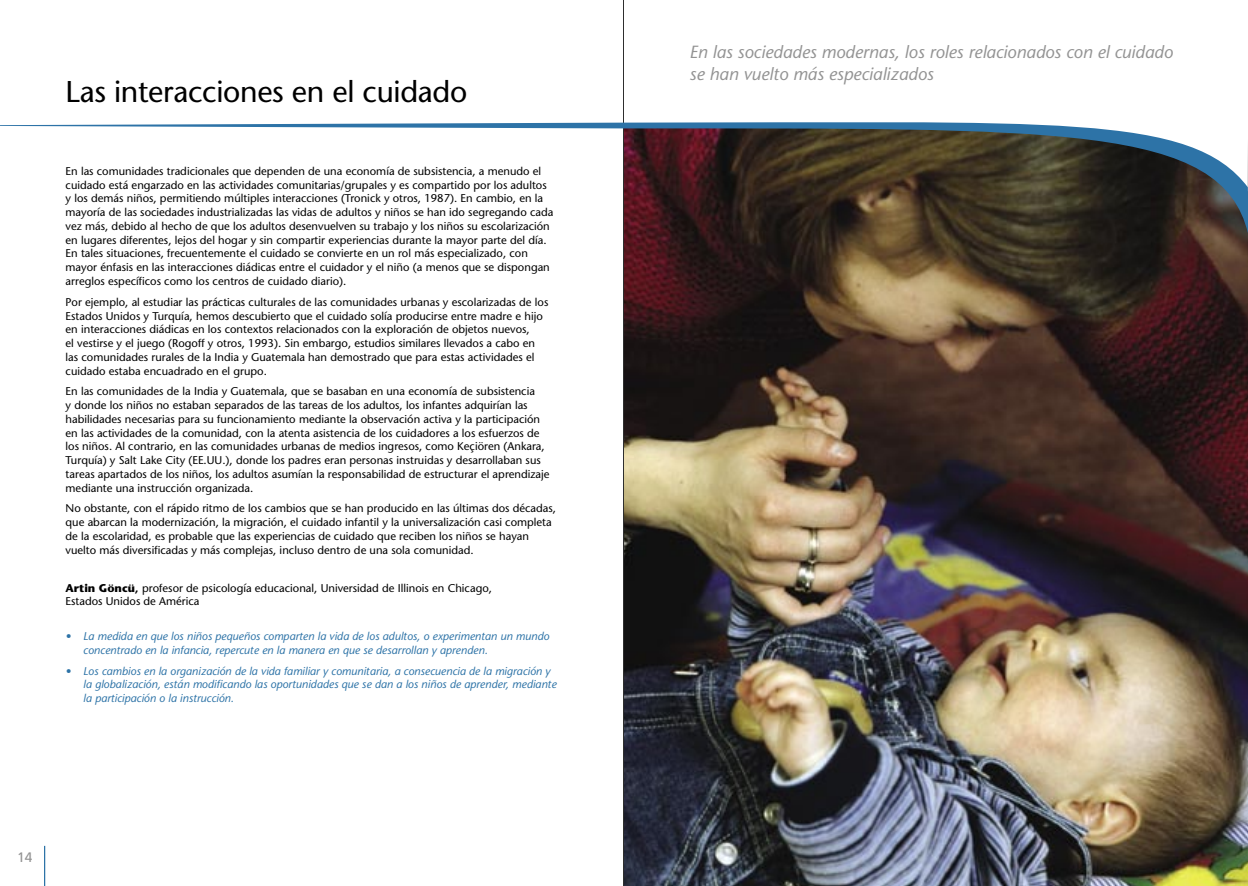
<style>
.page{position:relative;width:1248px;height:886px;background:#fff}
.page>*{position:absolute;margin:0;border:0;box-sizing:border-box;transform-origin:0 0}
.t1{font:30px "Stone Sans";letter-spacing:-.01em;color:#000}
.t2{font:italic 17.62px/22px "Stone Sans";color:#939393}
.t3{font:13.75px "Frutiger";color:#939393}
.t4{font:11.25px/13.8px "Stone Sans";color:#000}
.t5{font:italic 11.25px/13.8px "Stone Sans";color:#2d73a7}
.s1{font-weight:700}
</style>
<div class="page">
<hr style="left:623px;top:0;width:1px;height:886px;background:#000">
<hr style="left:44px;top:846px;width:1px;height:40px;background:#2d73a7">
<img style="left:624px;top:233px;width:623px;height:653px">
<svg style="left:0;top:113px;width:1247px;height:120px"></svg>
<h1 class="t1" style="left:66px;top:74px;width:403px">Las interacciones en el cuidado</h1>
<p class="t4" style="left:66px;top:164px;width:489px">En las comunidades tradicionales que dependen de una economía de subsistencia, a menudo el cuidado está engarzado en las actividades comunitarias/grupales y es compartido por los adultos y los demás niños, permitiendo múltiples interacciones (Tronick y otros, 1987). En cambio, en la mayoría de las sociedades industrializadas las vidas de adultos y niños se han ido segregando cada vez más, debido al hecho de que los adultos desenvuelven su trabajo y los niños su escolarización en lugares diferentes, lejos del hogar y sin compartir experiencias durante la mayor parte del día.<br>En tales situaciones, frecuentemente el cuidado se convierte en un rol más especializado, con mayor énfasis en las interacciones diádicas entre el cuidador y el niño (a menos que se dispongan arreglos específicos como los centros de cuidado diario).</p>
<p class="t4" style="left:66px;top:295px;width:484px">Por ejemplo, al estudiar las prácticas culturales de las comunidades urbanas y escolarizadas de los Estados Unidos y Turquía, hemos descubierto que el cuidado solía producirse entre madre e hijo en interacciones diádicas en los contextos relacionados con la exploración de objetos nuevos,<br>el vestirse y el juego (Rogoff y otros, 1993). Sin embargo, estudios similares llevados a cabo en las comunidades rurales de la India y Guatemala han demostrado que para estas actividades el cuidado estaba encuadrado en el grupo.</p>
<p class="t4" style="left:66px;top:385px;width:485px">En las comunidades de la India y Guatemala, que se basaban en una economía de subsistencia<br>y donde los niños no estaban separados de las tareas de los adultos, los infantes adquirían las habilidades necesarias para su funcionamiento mediante la observación activa y la participación en las actividades de la comunidad, con la atenta asistencia de los cuidadores a los esfuerzos de los niños. Al contrario, en las comunidades urbanas de medios ingresos, como Keçiören (Ankara, Turquía) y Salt Lake City (EE.UU.), donde los padres eran personas instruidas y desarrollaban sus tareas apartados de los niños, los adultos asumían la responsabilidad de estructurar el aprendizaje mediante una instrucción organizada.</p>
<p class="t4" style="left:66px;top:502px;width:492px">No obstante, con el rápido ritmo de los cambios que se han producido en las últimas dos décadas, que abarcan la modernización, la migración, el cuidado infantil y la universalización casi completa de la escolaridad, es probable que las experiencias de cuidado que reciben los niños se hayan vuelto más diversificadas y más complejas, incluso dentro de una sola comunidad.</p>
<p class="t4" style="left:66px;top:581px;width:428px"><span class="s1">Artin Göncü,</span> profesor de psicología educacional, Universidad de Illinois en Chicago,<br>Estados Unidos de América</p>
<p class="t5" style="left:83px;top:629px;width:467px;text-indent:-18px">• La medida en que los niños pequeños comparten la vida de los adultos, o experimentan un mundo concentrado en la infancia, repercute en la manera en que se desarrollan y aprenden.</p>
<p class="t5" style="left:83px;top:664px;width:474px;text-indent:-18px">• Los cambios en la organización de la vida familiar y comunitaria, a consecuencia de la migración y la globalización, están modificando las oportunidades que se dan a los niños de aprender, mediante la participación o la instrucción.</p>
<p class="t3" style="left:17px;top:849px;width:17px">14</p>
<h2 class="t2" style="left:689px;top:41px;width:485px">En las sociedades modernas, los roles relacionados con el cuidado se han vuelto más especializados</h2>
</div>
